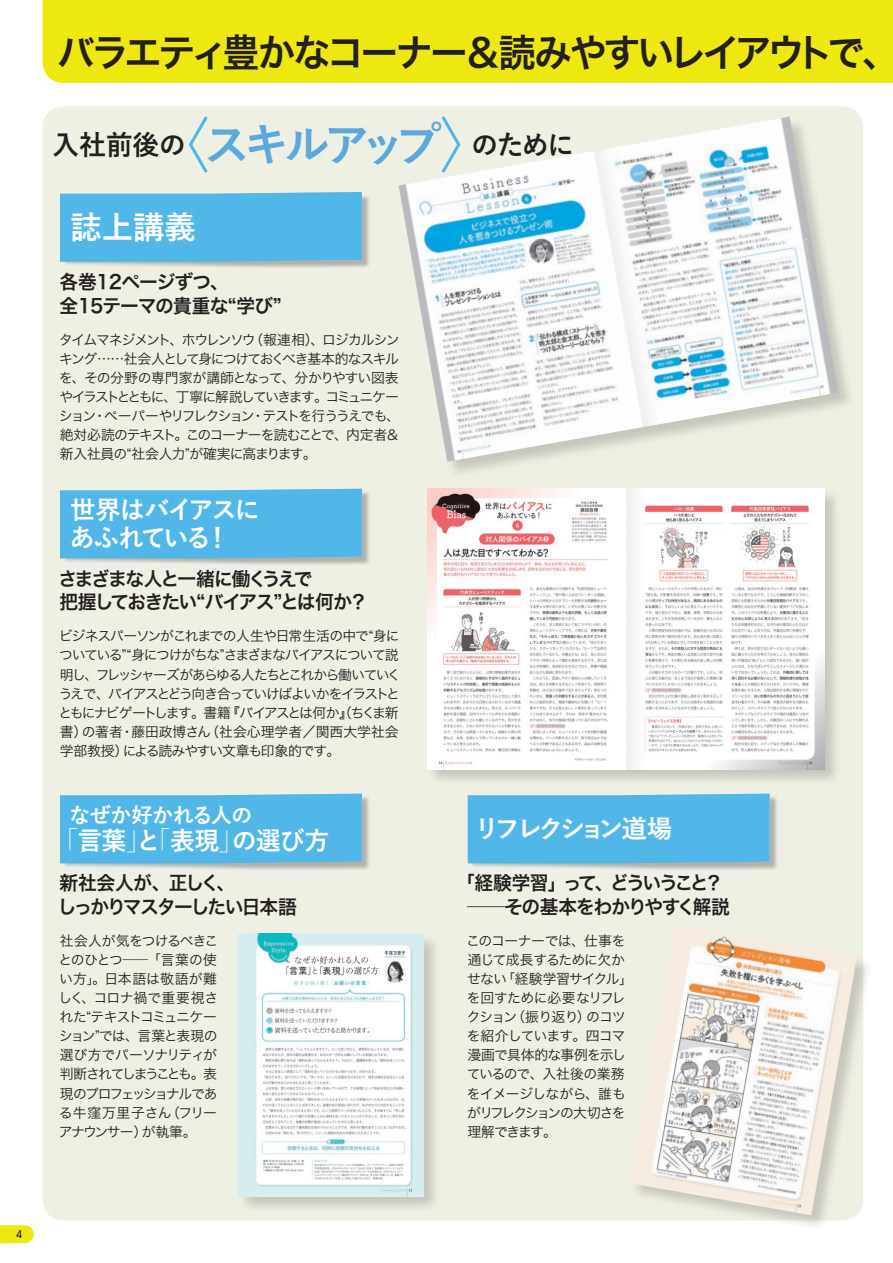
<style>
.page{position:relative;width:893px;height:1263px;background:#fff}
.page>*{position:absolute;margin:0;border:0;box-sizing:border-box;transform-origin:0 0}
.t1{font:38.25px "Hira Kaku Std N W6";letter-spacing:-.095em;color:#231f20}
._4-7pコーナー名{font:700 31.95px "Yu Go Pr 6 N";color:#fff}
.t2{font:700 27.6px "Yu Go Pr 6 N";letter-spacing:-.03em;color:#231f20}
._4-7pコーナー名-2{font:700 25.5px "Yu Go Pr 6 N";letter-spacing:-.09em;color:#fff}
._4-7pコーナー名-3{font:700 25.5px "Yu Go Pr 6 N";letter-spacing:-.165em;color:#fff}
._4-7pコーナー名サブ{font:700 21.3px "Yu Go Pr 6 N";letter-spacing:-.04em;color:#fff}
._4-7pコーナー名キャッチ{font:19.2px "Hira Kaku Std N W6";letter-spacing:-.075em;color:#231f20}
._4-7pコーナー名キャッチ-2{font:19.2px "Hira Kaku Std N W6";letter-spacing:-.045em;color:#231f20}
._4-7pコーナー名キャッチ-3{font:19.2px "Hira Kaku Std N W6";letter-spacing:-.125em;color:#231f20}
._4-7pコーナー名キャッチ-4{font:19.2px "Hira Kaku Std N W6";letter-spacing:-.105em;color:#231f20}
._4-7pコーナー名キャッチ-5{font:19.2px "Hira Kaku Std N W6";letter-spacing:-.095em;color:#231f20}
._4-7pコーナー名キャッチ-6{font:19.2px "Hira Kaku Std N W6";letter-spacing:-.02em;color:#231f20}
._4-7p説明文2{font:13.8px/19.2px "Hira Kaku Std N W3";letter-spacing:-.08em;color:#231f20;text-align:justify}
._4-7p説明文2-2{font:13.8px/19.2px "Hira Kaku Std N W3";letter-spacing:-.05em;color:#231f20}
.t3{font:500 10.65px "ITC Avant Garde Std";color:#231f20;scale:.9 1}
.s1{font-size:46.8px;color:#5ba8dc}
.s2{font-weight:300}
</style>
<div class="page">
<svg style="left:0;top:1225px;width:34px;height:18px"></svg>
<div style="left:43px;top:0;width:850px;height:83px;background:#ece810"></div>
<div style="left:43px;top:106px;width:820px;height:1114px;background:#eff0e4;border-radius:21px"></div>
<div style="left:399px;top:117px;width:456px;height:361px;background:#231f20;opacity:.2"></div>
<img style="left:399px;top:117px;width:439px;height:345px">
<div style="left:427px;top:489px;width:415px;height:297px;background:#231f20;opacity:.2"></div>
<img style="left:427px;top:489px;width:397px;height:280px">
<div style="left:238px;top:933px;width:202px;height:280px;background:#231f20;opacity:.2"></div>
<img style="left:238px;top:933px;width:185px;height:263px">
<div style="left:630px;top:925px;width:243px;height:307px;background:#231f20;opacity:.2"></div>
<img style="left:630px;top:925px;width:227px;height:290px">
<svg style="left:439px;top:116px;width:23px;height:60px"></svg>
<svg style="left:188px;top:116px;width:20px;height:57px"></svg>
<div style="left:62px;top:194px;width:309px;height:75px;background:#231f20;opacity:.3"></div>
<div style="left:60px;top:192px;width:302px;height:70px;background:#50b7e8"></div>
<div style="left:62px;top:490px;width:309px;height:76px;background:#231f20;opacity:.3"></div>
<div style="left:60px;top:489px;width:302px;height:69px;background:#50b7e8"></div>
<div style="left:62px;top:795px;width:309px;height:76px;background:#231f20;opacity:.3"></div>
<div style="left:60px;top:794px;width:302px;height:69px;background:#50b7e8"></div>
<div style="left:469px;top:795px;width:309px;height:76px;background:#231f20;opacity:.3"></div>
<div style="left:468px;top:794px;width:302px;height:69px;background:#50b7e8"></div>
<p class="t1" style="left:57px;top:23px;width:843px">バラエティ豊かなコーナー＆読みやすいレイアウトで、</p>
<p class="t2" style="left:52px;top:129px;width:523px">入社前後の <span class="s1">スキルアップ</span> のために</p>
<p class="_4-7pコーナー名" style="left:70px;top:209px;width:127px">誌上講義</p>
<p class="_4-7pコーナー名キャッチ-2" style="left:59px;top:267px;width:171px">各巻12ページずつ、</p>
<p class="_4-7pコーナー名キャッチ-2" style="left:59px;top:291px;width:224px">全15テーマの貴重な“学び”</p>
<p class="_4-7p説明文2" style="left:59px;top:330px;width:343px">タイムマネジメント、ホウレンソウ（報連相）、ロジカルシンキング……社会人として身につけておくべき基本的なスキルを、その分野の専門家が講師となって、分かりやすい図表やイラストとともに、丁寧に解説していきます。コミュニケーション・ペーパーやリフレクション・テストを行ううえでも、絶対必読のテキスト。このコーナーを読むことで、内定者＆新入社員の“社会人力”が確実に高まります。</p>
<p class="_4-7pコーナー名-2" style="left:70px;top:496px;width:191px">世界はバイアスに</p>
<p class="_4-7pコーナー名-2" style="left:70px;top:523px;width:162px">あふれている ！</p>
<p class="_4-7pコーナー名キャッチ-4" style="left:58px;top:564px;width:256px">さまざまな人と一緒に働くうえで</p>
<p class="_4-7pコーナー名キャッチ" style="left:59px;top:587px;width:310px">把握しておきたい“バイアス”とは何か？</p>
<p class="_4-7p説明文2" style="left:58px;top:626px;width:344px;text-align:left">ビジネスパーソンがこれまでの人生や日常生活の中で“身についている”“身につけがちな”さまざまなバイアスについて説明し、フレッシャーズがあらゆる人たちとこれから働いていくうえで、バイアスとどう向き合っていけばよいかをイラストとともにナビゲートします。書籍『バイアスとは何か』（ちくま新書）の著者・藤田政博さん（社会心理学者／関西大学社会学部教授）による読みやすい文章も印象的です。</p>
<p class="_4-7pコーナー名サブ" style="left:69px;top:803px;width:185px">なぜか好かれる人の</p>
<p class="_4-7pコーナー名-2" style="left:53px;top:826px;width:278px"><span class="s2">「</span>言葉<span class="s2">」</span>と<span class="s2">「</span>表現<span class="s2">」</span>の選び方</p>
<p class="_4-7pコーナー名-3" style="left:474px;top:814px;width:200px">リフレクション道場</p>
<p class="_4-7pコーナー名キャッチ-6" style="left:59px;top:868px;width:177px">新社会人が、正しく、</p>
<p class="_4-7pコーナー名キャッチ-5" style="left:58px;top:892px;width:240px">しっかりマスターしたい日本語</p>
<p class="_4-7pコーナー名キャッチ-3" style="left:456px;top:868px;width:269px">「経験学習」って、どういうこと？</p>
<p class="_4-7pコーナー名キャッチ" style="left:467px;top:892px;width:264px">──その基本をわかりやすく解説</p>
<p class="_4-7p説明文2" style="left:58px;top:930px;width:161px">社会人が気をつけるべきことのひとつ――「言葉の使い方」。日本語は敬語が難しく、コロナ禍で重要視された“テキストコミュニケーション”では、言葉と表現の選び方でパーソナリティが判断されてしまうことも。表現のプロフェッショナルである牛窪万里子さん（フリーアナウンサー）が執筆。</p>
<p class="_4-7p説明文2-2" style="left:466px;top:930px;width:168px">このコーナーでは、仕事を通じて成長するために欠かせない「経験学習サイクル」を回すために必要なリフレクション（振り返り）のコツを紹介しています。四コマ漫画で具体的な事例を示しているので、入社後の業務をイメージしながら、誰もがリフレクションの大切さを理解できます。</p>
<p class="t3" style="left:16px;top:1227px;width:8px">4</p>
</div>
